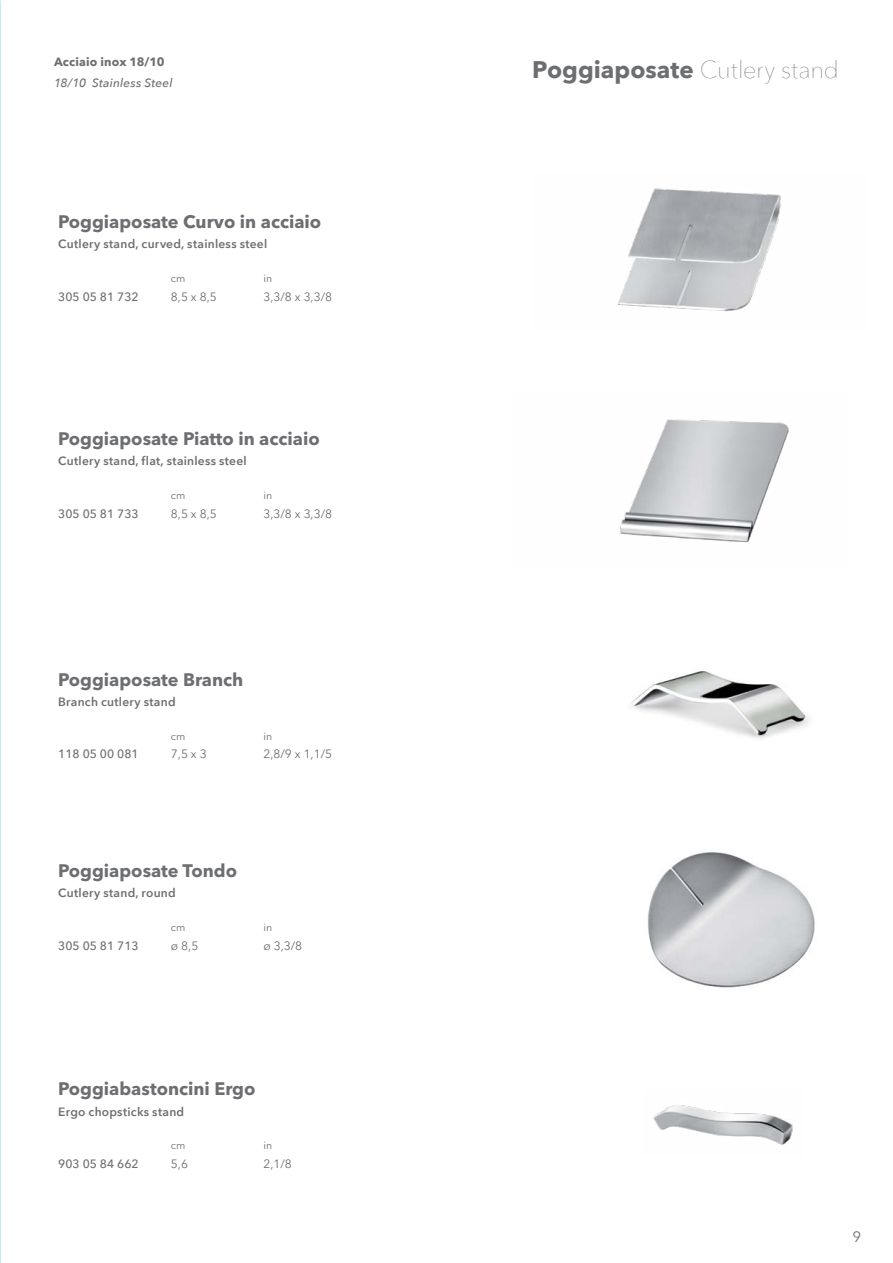
<style>
.page{position:relative;width:893px;height:1263px;background:#fff}
.page>*{position:absolute;margin:0;border:0;box-sizing:border-box;transform-origin:0 0}
.t1{font:700 24px "Avenir Next";color:#6d6e71}
.t2{font:700 18px "Avenir Next LT Pro";color:#6d6e71}
.t3{font:15px "Avenir Next";color:#6d6e71}
.t4{font:600 12px "Avenir Next";letter-spacing:.02em;color:#6d6e71}
.t5{font:12px "Avenir Next LT Pro";color:#6d6e71}
.t6{font:500 12px "Avenir Next LT Pro";color:#6d6e71}
.t7{font:italic 500 12px "Avenir Next";letter-spacing:.015em;color:#6d6e71}
.t8{font:700 12px "Avenir Next";letter-spacing:.015em;color:#6d6e71}
.t9{font:10.5px "Avenir Next LT Pro";letter-spacing:.01em;color:#6d6e71}
.s1{font-weight:200}
</style>
<div class="page">
<img style="left:0;top:0;width:1px;height:1263px">
<img style="left:617px;top:188px;width:164px;height:124px">
<img style="left:620px;top:419px;width:169px;height:124px">
<img style="left:653px;top:1105px;width:140px;height:40px">
<img style="left:630px;top:671px;width:179px;height:68px">
<img style="left:647px;top:852px;width:168px;height:136px">
<p class="t8" style="left:54px;top:51px;width:112px">Acciaio inox 18/10</p>
<p class="t7" style="left:54px;top:72px;width:120px">18/10 Stainless Steel</p>
<h2 class="t2" style="left:58px;top:210px;width:265px">Poggiaposate Curvo in acciaio</h2>
<p class="t4" style="left:58px;top:234px;width:210px">Cutlery stand, curved, stainless steel</p>
<p class="t9" style="left:171px;top:272px;width:16px">cm</p>
<p class="t9" style="left:263px;top:272px;width:10px">in</p>
<p class="t6" style="left:58px;top:289px;width:82px">305 05 81 732</p>
<p class="t5" style="left:171px;top:289px;width:47px">8,5 x 8,5</p>
<p class="t5" style="left:263px;top:289px;width:70px">3,3/8 x 3,3/8</p>
<h2 class="t2" style="left:58px;top:428px;width:263px">Poggiaposate Piatto in acciaio</h2>
<p class="t4" style="left:58px;top:451px;width:190px">Cutlery stand, flat, stainless steel</p>
<p class="t9" style="left:171px;top:489px;width:16px">cm</p>
<p class="t9" style="left:263px;top:489px;width:10px">in</p>
<p class="t6" style="left:58px;top:506px;width:82px">305 05 81 733</p>
<p class="t5" style="left:171px;top:506px;width:47px">8,5 x 8,5</p>
<p class="t5" style="left:263px;top:506px;width:70px">3,3/8 x 3,3/8</p>
<h2 class="t2" style="left:58px;top:668px;width:187px">Poggiaposate Branch</h2>
<p class="t4" style="left:58px;top:691px;width:119px">Branch cutlery stand</p>
<p class="t9" style="left:171px;top:730px;width:16px">cm</p>
<p class="t9" style="left:263px;top:730px;width:10px">in</p>
<p class="t6" style="left:58px;top:747px;width:82px">118 05 00 081</p>
<p class="t5" style="left:171px;top:747px;width:37px">7,5 x 3</p>
<p class="t5" style="left:263px;top:747px;width:70px">2,8/9 x 1,1/5</p>
<h2 class="t2" style="left:58px;top:859px;width:180px">Poggiaposate Tondo</h2>
<p class="t4" style="left:58px;top:883px;width:119px">Cutlery stand, round</p>
<p class="t9" style="left:171px;top:921px;width:16px">cm</p>
<p class="t9" style="left:263px;top:921px;width:10px">in</p>
<p class="t6" style="left:58px;top:938px;width:82px">305 05 81 713</p>
<p class="t5" style="left:171px;top:938px;width:29px">ø 8,5</p>
<p class="t5" style="left:263px;top:938px;width:40px">ø 3,3/8</p>
<h2 class="t2" style="left:58px;top:1078px;width:199px">Poggiabastoncini Ergo</h2>
<p class="t4" style="left:58px;top:1101px;width:127px">Ergo chopsticks stand</p>
<p class="t9" style="left:171px;top:1139px;width:16px">cm</p>
<p class="t9" style="left:263px;top:1139px;width:10px">in</p>
<p class="t6" style="left:58px;top:1156px;width:82px">903 05 84 662</p>
<p class="t5" style="left:171px;top:1156px;width:19px">5,6</p>
<p class="t5" style="left:263px;top:1156px;width:30px">2,1/8</p>
<h1 class="t1" style="left:532px;top:49px;width:308px">Poggiaposate <span class="s1">Cutlery stand</span></h1>
<p class="t3" style="left:852px;top:1224px;width:10px">9</p>
</div>
